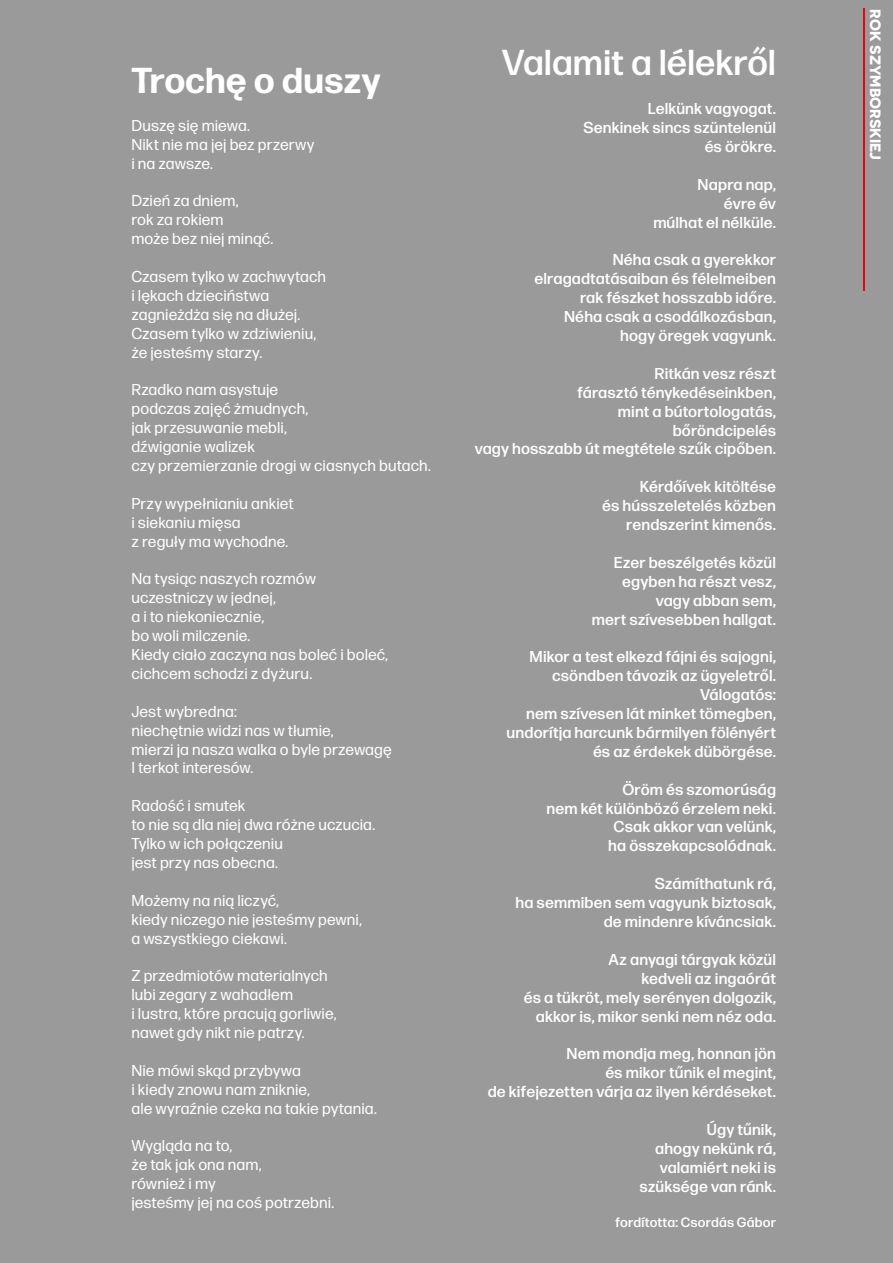
<style>
.page{position:relative;width:893px;height:1263px;background:#9a9a9a}
.page>*{position:absolute;margin:0;border:0;box-sizing:border-box;transform-origin:0 0}
.t1{font:500 36px "Forma DJR Micro";letter-spacing:-.005em;color:#fff}
.t2{font:700 36px "Forma DJR Micro";letter-spacing:-.005em;color:#fff}
.t3{font:500 15.75px/18.9px "Forma DJR Micro";letter-spacing:.005em;color:#fff;text-align:right}
.t4{font:15.75px/18.9px "Forma DJR Micro";letter-spacing:.005em;color:#fff}
.t5{font:700 15px "Novecentosanswide";color:#fff}
.t6{font:500 13.5px "Forma DJR Micro";letter-spacing:.015em;color:#fff}
</style>
<div class="page">
<hr style="left:863px;top:9px;width:2px;height:282px;background:#e30613">
<h1 class="t2" style="left:131px;top:57px;width:251px">Trochę o duszy</h1>
<p class="t4" style="left:131px;top:115px;width:185px">Duszę się miewa.<br>Nikt nie ma jej bez przerwy i na zawsze.</p>
<p class="t4" style="left:131px;top:191px;width:143px">Dzień za dniem,<br>rok za rokiem<br>może bez niej minąć.</p>
<p class="t4" style="left:131px;top:266px;width:196px">Czasem tylko w zachwytach i lękach dzieciństwa zagnieżdża się na dłużej.<br>Czasem tylko w zdziwieniu, że jesteśmy starzy.</p>
<p class="t4" style="left:131px;top:380px;width:301px">Rzadko nam asystuje<br>podczas zajęć żmudnych,<br>jak przesuwanie mebli,<br>dźwiganie walizek<br>czy przemierzanie drogi w ciasnych butach.</p>
<p class="t4" style="left:131px;top:493px;width:164px">Przy wypełnianiu ankiet i siekaniu mięsa<br>z reguły ma wychodne.</p>
<p class="t4" style="left:131px;top:569px;width:258px">Na tysiąc naszych rozmów uczestniczy w jednej,<br>a i to niekoniecznie,<br>bo woli milczenie.<br>Kiedy ciało zaczyna nas boleć i boleć, cichcem schodzi z dyżuru.</p>
<p class="t4" style="left:131px;top:701px;width:262px">Jest wybredna:<br>niechętnie widzi nas w tłumie,<br>mierzi ja nasza walka o byle przewagę<br>I terkot interesów.</p>
<p class="t4" style="left:131px;top:796px;width:245px">Radość i smutek<br>to nie są dla niej dwa różne uczucia.<br>Tylko w ich połączeniu<br>jest przy nas obecna.</p>
<p class="t4" style="left:131px;top:890px;width:232px">Możemy na nią liczyć,<br>kiedy niczego nie jesteśmy pewni, a wszystkiego ciekawi.</p>
<p class="t4" style="left:131px;top:966px;width:207px">Z przedmiotów materialnych lubi zegary z wahadłem<br>i lustra, które pracują gorliwie, nawet gdy nikt nie patrzy.</p>
<p class="t4" style="left:131px;top:1060px;width:247px">Nie mówi skąd przybywa<br>i kiedy znowu nam zniknie,<br>ale wyraźnie czeka na takie pytania.</p>
<p class="t4" style="left:131px;top:1136px;width:204px">Wygląda na to,<br>że tak jak ona nam,<br>również i my<br>jesteśmy jej na coś potrzebni.</p>
<h1 class="t1" style="left:502px;top:40px;width:276px">Valamit a lélekről</h1>
<p class="t3" style="left:583px;top:99px;width:194px">Lelkünk vagyogat.<br>Senkinek sincs szüntelenül és örökre.</p>
<p class="t3" style="left:653px;top:174px;width:124px">Napra nap,<br>évre év<br>múlhat el nélküle.</p>
<p class="t3" style="left:535px;top:250px;width:243px">Néha csak a gyerekkor elragadtatásaiban és félelmeiben rak fészket hosszabb időre.<br>Néha csak a csodálkozásban, hogy öregek vagyunk.</p>
<p class="t3" style="left:475px;top:363px;width:303px">Ritkán vesz részt<br>fárasztó ténykedéseinkben,<br>mint a bútortologatás,<br>bőröndcipelés<br>vagy hosszabb út megtétele szűk cipőben.</p>
<p class="t3" style="left:602px;top:477px;width:175px">Kérdőívek kitöltése<br>és hússzeletelés közben rendszerint kimenős.</p>
<p class="t3" style="left:592px;top:552px;width:186px">Ezer beszélgetés közül egyben ha részt vesz, vagy abban sem,<br>mert szívesebben hallgat.</p>
<p class="t3" style="left:507px;top:647px;width:271px">Mikor a test elkezd fájni és sajogni, csöndben távozik az ügyeletről.<br>Válogatós:<br>nem szívesen lát minket tömegben, undorítja harcunk bármilyen fölényért és az érdekek dübörgése.</p>
<p class="t3" style="left:546px;top:779px;width:231px">Öröm és szomorúság<br>nem két különböző érzelem neki.<br>Csak akkor van velünk,<br>ha összekapcsolódnak.</p>
<p class="t3" style="left:515px;top:874px;width:262px">Számíthatunk rá,<br>ha semmiben sem vagyunk biztosak, de mindenre kíváncsiak.</p>
<p class="t3" style="left:524px;top:949px;width:254px">Az anyagi tárgyak közül<br>kedveli az ingaórát<br>és a tükröt, mely serényen dolgozik, akkor is, mikor senki nem néz oda.</p>
<p class="t3" style="left:488px;top:1044px;width:290px">Nem mondja meg, honnan jön<br>és mikor tűnik el megint,<br>de kifejezetten várja az ilyen kérdéseket.</p>
<p class="t3" style="left:640px;top:1119px;width:138px">Úgy tűnik,<br>ahogy nekünk rá, valamiért neki is szüksége van ránk.</p>
<p class="t6" style="left:615px;top:1213px;width:162px">fordította: Csordás Gábor</p>
<p class="t5" style="left:885px;top:9px;width:152px;rotate:90deg">ROK SZYMBORSKIEJ</p>
</div>
